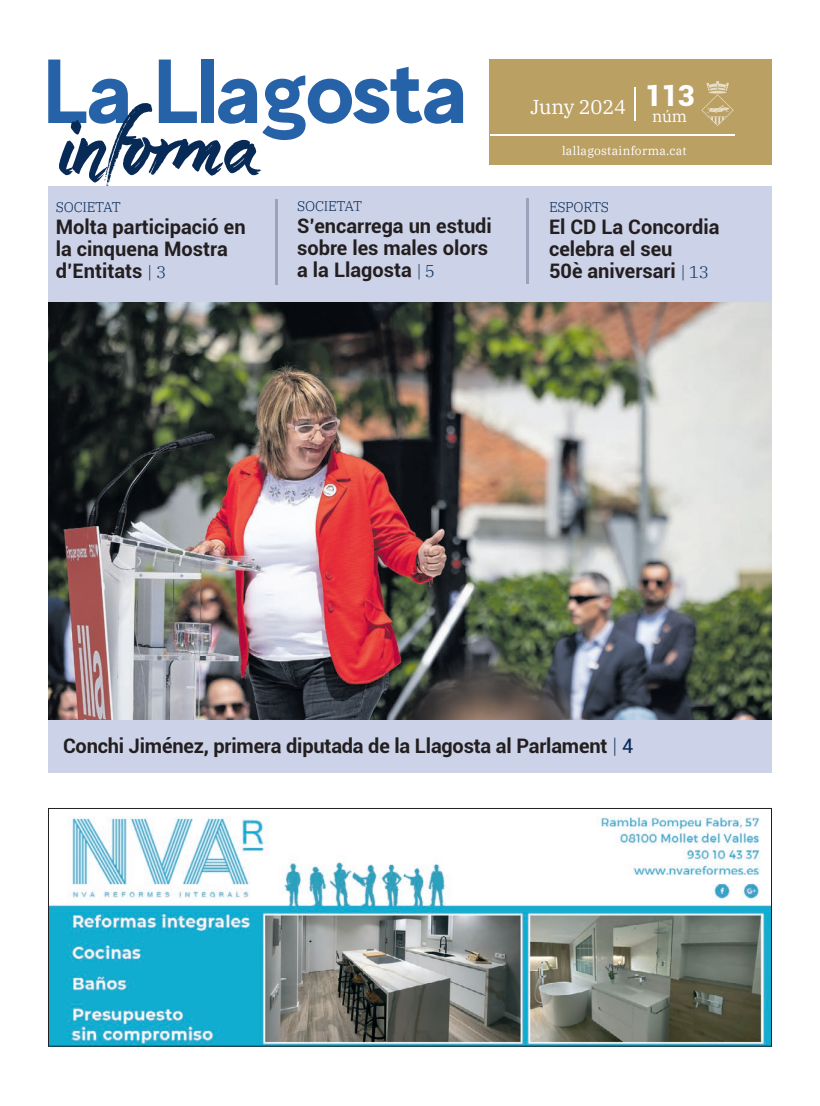
<style>
.page{position:relative;width:820px;height:1106px;background:#fff}
.page>*{position:absolute;margin:0;border:0;box-sizing:border-box;transform-origin:0 0}
.t1{font:700 20px/22px "Roboto";color:#231f20}
.t2{font:20px "IBM Plex Serif";letter-spacing:-.01em;color:#fff}
.t3{font:16px "IBM Plex Serif";color:#fff}
.t4{font:300 14px "IBM Plex Serif";letter-spacing:-.02em;color:#072a57}
.t5{font:12px "IBM Plex Serif";letter-spacing:.025em;color:#fff}
.s1{font-family:"IBM Plex Serif";font-weight:300;font-size:17px;color:#072a57}
.s2{font-family:"IBM Plex Serif";font-weight:300;color:#072a57}
.s3{font-weight:400;color:#072a57}
</style>
<div class="page">
<img style="left:48px;top:301px;width:723px;height:419px">
<div style="left:489px;top:60px;width:282px;height:105px;background:#baa062"></div>
<hr style="left:634px;top:87px;width:1px;height:33px;background:#fff">
<svg style="left:701px;top:81px;width:32px;height:45px"></svg>
<hr style="left:489px;top:135px;width:245px;height:1px;background:#fff">
<svg style="left:48px;top:60px;width:415px;height:126px"></svg>
<div style="left:48px;top:186px;width:723px;height:115px;background:#ccd2e7"></div>
<hr style="left:275px;top:199px;width:2px;height:85px;background:#9aa3be">
<hr style="left:526px;top:198px;width:2px;height:86px;background:#9aa3be">
<div style="left:48px;top:720px;width:723px;height:53px;background:#ccd2e7"></div>
<img style="left:50px;top:816px;width:719px;height:228px">
<div style="left:48px;top:808px;width:723px;height:238px;border:1px solid #231f20"></div>
<p class="t4" style="left:56px;top:196px;width:66px">SOCIETAT</p>
<p class="t1" style="left:56px;top:215px;width:191px">Molta participació en la cinquena Mostra d’Entitats <span class="s1">| 3</span></p>
<p class="t4" style="left:297px;top:196px;width:66px">SOCIETAT</p>
<p class="t1" style="left:297px;top:214px;width:196px">S’encarrega un estudi sobre les males olors a la Llagosta <span class="s1">| 5</span></p>
<p class="t2" style="left:530px;top:91px;width:165px">Juny 2024 <sup>113</sup></p>
<p class="t3" style="left:651px;top:104px;width:37px">núm</p>
<p class="t5" style="left:562px;top:142px;width:126px">lallagostainforma.cat</p>
<p class="t4" style="left:549px;top:196px;width:61px">ESPORTS</p>
<p class="t1" style="left:549px;top:215px;width:172px">El CD La Concordia celebra el seu<br>50è aniversari <span class="s1">| 13</span></p>
<p class="t1" style="left:63px;top:733px;width:571px">Conchi Jiménez, primera diputada de la Llagosta al Parlament <span class="s2">|</span> <span class="s3">4</span></p>
</div>
